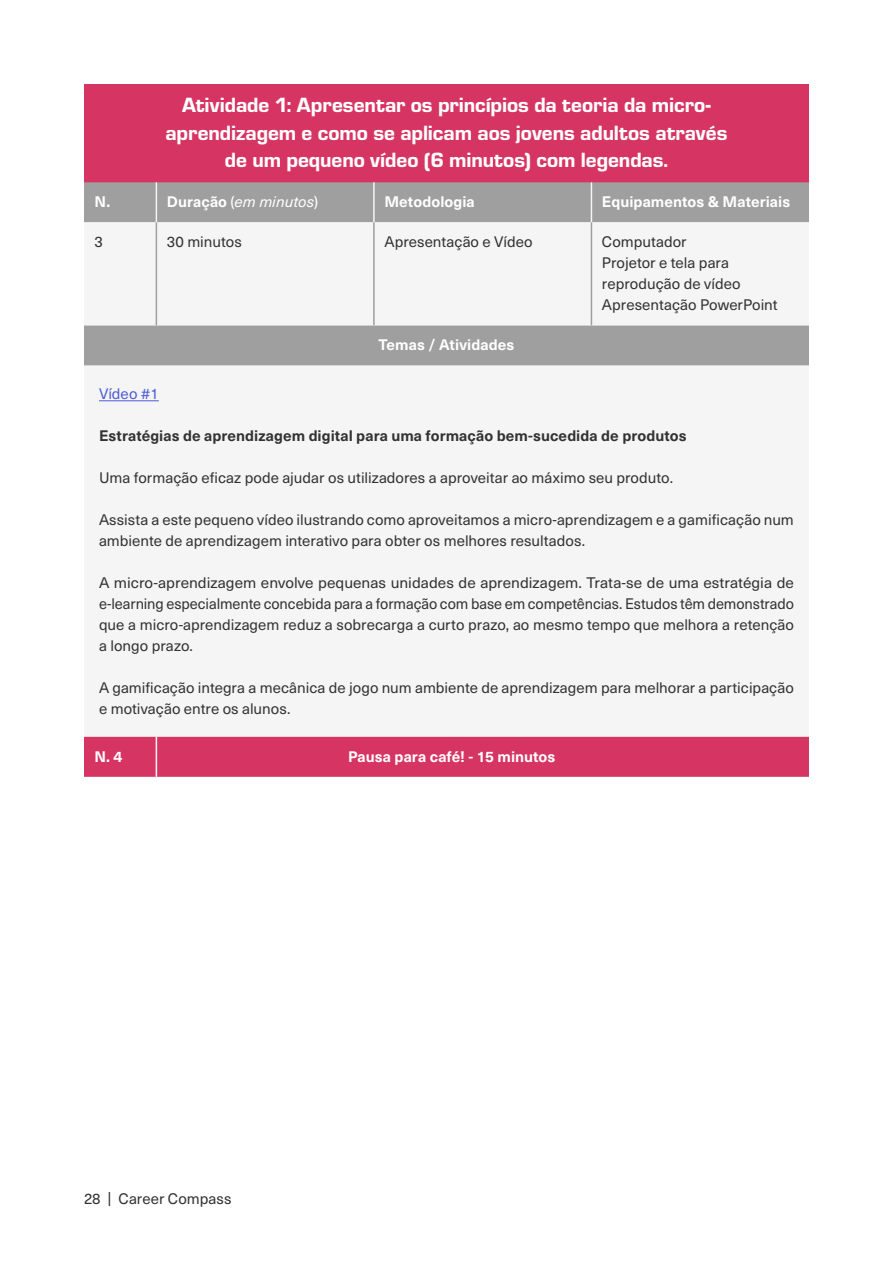
<style>
.page{position:relative;width:893px;height:1263px;background:#fff}
.page>*{position:absolute;margin:0;border:0;box-sizing:border-box;transform-origin:0 0}
.t1{font:21.3px/27.8px "Eurostile Hea";letter-spacing:-.005em;color:#fff;text-align:center}
.t2{font:15px/21px "Neue Haas Unica W1 G";color:#323232}
.t3{font:700 15px "Neue Haas Unica W1 G";letter-spacing:.005em;color:#fff}
.t4{font:700 15px "Neue Haas Unica W1 G";letter-spacing:.005em;color:#323232}
.t5{font:italic 15px "Neue Haas Unica W1 G";letter-spacing:.005em;color:#fff}
.t6{font:15px "Neue Haas Unica W1 G";color:#4f5cd6}
.s1{font-weight:700;font-style:normal}
.s2{font-style:normal}
</style>
<div class="page">
<div style="left:84px;top:365px;width:725px;height:372px;background:#f5f5f5"></div>
<hr style="left:99px;top:400px;width:60px;height:1px;background:#4f5cd6">
<div style="left:84px;top:84px;width:725px;height:98px;background:#d63563"></div>
<div style="left:84px;top:182px;width:725px;height:183px;background:#9f9f9f"></div>
<div style="left:84px;top:222px;width:725px;height:103px;background:#f5f5f5"></div>
<hr style="left:156px;top:182px;width:1px;height:40px;background:#f5f5f5">
<hr style="left:373px;top:182px;width:2px;height:40px;background:#f5f5f5">
<hr style="left:591px;top:182px;width:1px;height:40px;background:#f5f5f5">
<hr style="left:156px;top:222px;width:1px;height:103px;background:#9f9f9f">
<hr style="left:373px;top:222px;width:2px;height:103px;background:#9f9f9f">
<hr style="left:591px;top:222px;width:1px;height:103px;background:#9f9f9f">
<div style="left:84px;top:737px;width:725px;height:40px;background:#d63563"></div>
<hr style="left:156px;top:737px;width:1px;height:40px;background:#f5f5f5">
<h1 class="t1" style="left:165px;top:90px;width:563px">Atividade 1: Apresentar os princípios da teoria da micro&shy;aprendizagem e como se aplicam aos jovens adultos através de um pequeno vídeo (6 minutos) com legendas.</h1>
<p class="t3" style="left:95px;top:191px;width:17px">N.</p>
<p class="t5" style="left:167px;top:191px;width:153px"><span class="s1">Duração</span> <span class="s2">(</span>em minutos<span class="s2">)</span></p>
<p class="t3" style="left:384px;top:191px;width:92px">Metodologia</p>
<p class="t3" style="left:602px;top:191px;width:190px">Equipamentos &amp; Materiais</p>
<p class="t2" style="left:95px;top:231px;width:10px">3</p>
<p class="t2" style="left:167px;top:231px;width:76px">30 minutos</p>
<p class="t2" style="left:384px;top:231px;width:150px">Apresentação e Vídeo</p>
<p class="t2" style="left:602px;top:231px;width:177px">Computador<br>Projetor e tela para reprodução de vídeo<br>Apresentação PowerPoint</p>
<p class="t3" style="left:379px;top:334px;width:137px">Temas / Atividades</p>
<p class="t6" style="left:99px;top:383px;width:61px">Vídeo #1</p>
<p class="t4" style="left:99px;top:425px;width:589px">Estratégias de aprendizagem digital para uma formação bem-sucedida de produtos</p>
<p class="t2" style="left:99px;top:467px;width:576px">Uma formação eficaz pode ajudar os utilizadores a aproveitar ao máximo seu produto.</p>
<p class="t2" style="left:99px;top:509px;width:696px">Assista a este pequeno vídeo ilustrando como aproveitamos a micro-aprendizagem e a gamificação num ambiente de aprendizagem interativo para obter os melhores resultados.</p>
<p class="t2" style="left:99px;top:572px;width:696px;text-align:justify">A micro-aprendizagem envolve pequenas unidades de aprendizagem. Trata-se de uma estratégia de e-learning especialmente concebida para a formação com base em competências. Estudos têm demonstrado que a micro-aprendizagem reduz a sobrecarga a curto prazo, ao mesmo tempo que melhora a retenção a longo prazo.</p>
<p class="t2" style="left:99px;top:677px;width:696px">A gamificação integra a mecânica de jogo num ambiente de aprendizagem para melhorar a participação e motivação entre os alunos.</p>
<p class="t3" style="left:95px;top:745px;width:30px">N. 4</p>
<p class="t3" style="left:348px;top:745px;width:209px">Pausa para café! - 15 minutos</p>
<p class="t2" style="left:84px;top:1187px;width:149px">28 | Career Compass</p>
</div>
